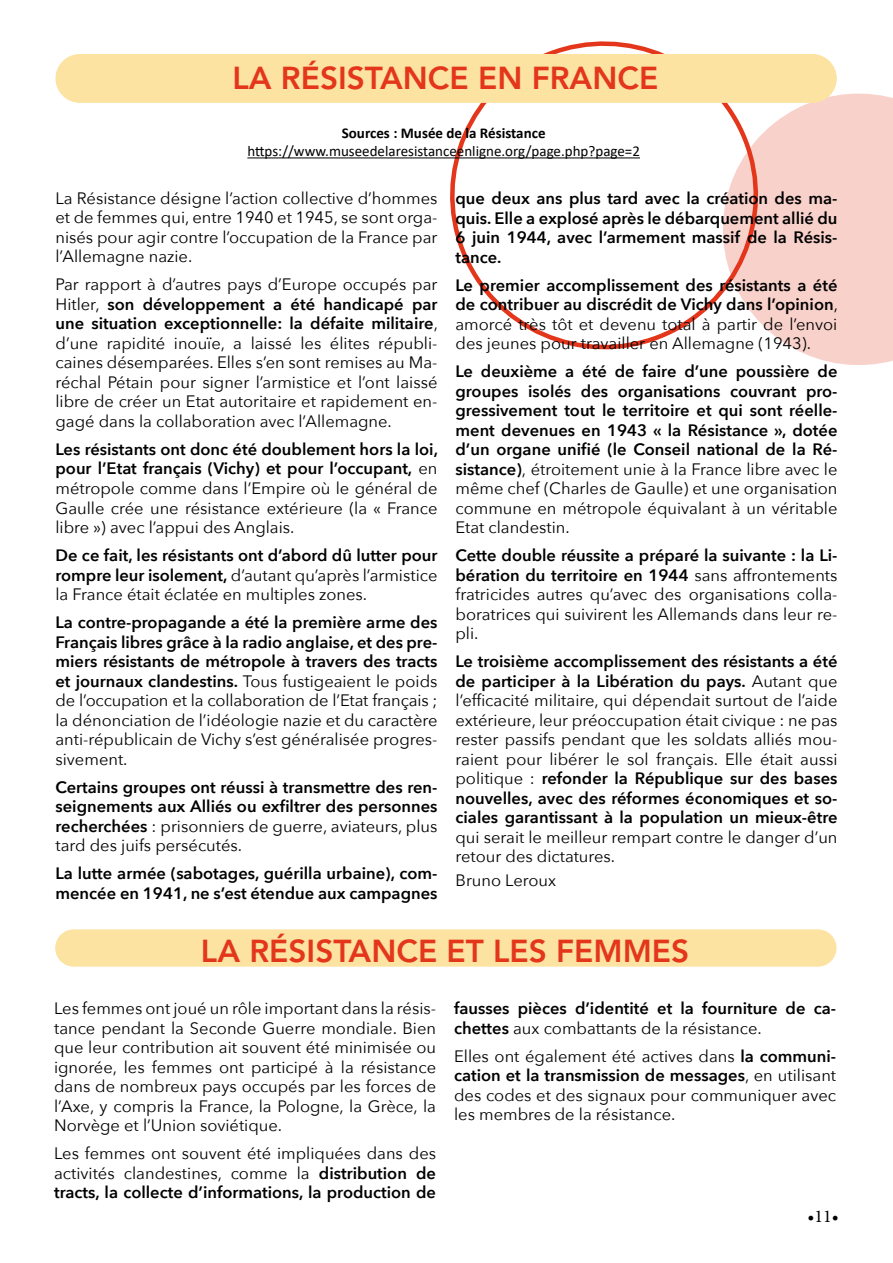
<style>
.page{position:relative;width:893px;height:1263px;background:#fff}
.page>*{position:absolute;margin:0;border:0;box-sizing:border-box;transform-origin:0 0}
.t1{font:800 31.5px "Avenir LT Pro";color:#e3361b}
.t2{font:18px "Minion Pro";color:#000}
.t3{font:16.5px/19.5px "Avenir Next";color:#000;text-align:justify}
.t4{font:600 16.5px/19.5px "Avenir Next";color:#000;text-align:justify}
.t5{font:15px "Calibri";color:#000}
.t6{font:700 15px "Calibri";color:#000}
.s1{font-weight:600}
.s2{font-weight:400}
</style>
<div class="page">
<svg style="left:431px;top:41px;width:275px;height:309px"></svg>
<svg style="left:706px;top:83px;width:187px;height:282px"></svg>
<hr style="left:247px;top:157px;width:393px;height:1px;background:#000">
<div style="left:55px;top:54px;width:782px;height:49px;background:#fce3a2;border-radius:24px"></div>
<div style="left:55px;top:929px;width:781px;height:38px;background:#fce3a2;border-radius:19px"></div>
<h1 class="t1" style="left:232px;top:60px;width:427px">LA RÉSISTANCE EN FRANCE</h1>
<p class="t6" style="left:342px;top:123px;width:205px">Sources : Musée de la Résistance</p>
<p class="t5" style="left:247px;top:141px;width:394px">https://www.museedelaresistanceenligne.org/page.php?page=2</p>
<p class="t3" style="left:55px;top:188px;width:384px">La Résistance désigne l’action collective d’hommes et de femmes qui, entre 1940 et 1945, se sont orga&shy;nisés pour agir contre l’occupation de la France par l’Allemagne nazie.</p>
<p class="t3" style="left:55px;top:274px;width:384px">Par rapport à d’autres pays d’Europe occupés par Hitler, <span class="s1">son développement a été handicapé par une situation exceptionnelle: la défaite militaire</span>, d’une rapidité inouïe, a laissé les élites républi&shy;caines désemparées. Elles s’en sont remises au Ma&shy;réchal Pétain pour signer l’armistice et l’ont laissé libre de créer un Etat autoritaire et rapidement en&shy;gagé dans la collaboration avec l’Allemagne.</p>
<p class="t3" style="left:55px;top:439px;width:384px"><span class="s1">Les résistants ont donc été doublement hors la loi, pour l’Etat français (Vichy) et pour l’occupant,</span> en métropole comme dans l’Empire où le général de Gaulle crée une résistance extérieure (la « France libre ») avec l’appui des Anglais.</p>
<p class="t4" style="left:55px;top:545px;width:383px">De ce fait, les résistants ont d’abord dû lutter pour rompre leur isolement, <span class="s2">d’autant qu’après l’armistice la France était éclatée en multiples zones.</span></p>
<p class="t3" style="left:55px;top:612px;width:384px"><span class="s1">La contre-propagande a été la première arme des Français libres grâce à la radio anglaise, et des pre&shy;miers résistants de métropole à travers des tracts et journaux clandestins.</span> Tous fustigeaient le poids de l’occupation et la collaboration de l’Etat français ; la dénonciation de l’idéologie nazie et du caractère anti-républicain de Vichy s’est généralisée progres&shy;sivement.</p>
<p class="t4" style="left:55px;top:777px;width:383px">Certains groupes ont réussi à transmettre des ren&shy;seignements aux Alliés ou exfiltrer des personnes recherchées <span class="s2">: prisonniers de guerre, aviateurs, plus tard des juifs persécutés.</span></p>
<p class="t4" style="left:55px;top:863px;width:384px">La lutte armée (sabotages, guérilla urbaine), com&shy;mencée en 1941, ne s’est étendue aux campagnes</p>
<p class="t4" style="left:455px;top:188px;width:383px">que deux ans plus tard avec la création des ma&shy;quis. Elle a explosé après le débarquement allié du 6 juin 1944, avec l’armement massif de la Résis&shy;tance.</p>
<p class="t4" style="left:455px;top:275px;width:384px">Le premier accomplissement des résistants a été de contribuer au discrédit de Vichy dans l’opinion<span class="s2">, amorcé très tôt et devenu total à partir de l’envoi des jeunes pour travailler en Allemagne (1943).</span></p>
<p class="t4" style="left:455px;top:361px;width:384px">Le deuxième a été de faire d’une poussière de groupes isolés des organisations couvrant pro&shy;gressivement tout le territoire et qui sont réelle&shy;ment devenues en 1943 « la Résistance », dotée d’un organe unifié (le Conseil national de la Ré&shy;sistance)<span class="s2">, étroitement unie à la France libre avec le même chef (Charles de Gaulle) et une organisation commune en métropole équivalant à un véritable Etat clandestin.</span></p>
<p class="t3" style="left:455px;top:545px;width:383px"><span class="s1">Cette double réussite a préparé la suivante : la Li&shy;bération du territoire en 1944</span> sans affrontements fratricides autres qu’avec des organisations colla&shy;boratrices qui suivirent les Allemands dans leur re&shy;pli.</p>
<p class="t3" style="left:455px;top:651px;width:383px"><span class="s1">Le troisième accomplissement des résistants a été de participer à la Libération du pays.</span> Autant que l’efficacité militaire, qui dépendait surtout de l’aide extérieure, leur préoccupation était civique : ne pas rester passifs pendant que les soldats alliés mou&shy;raient pour libérer le sol français. Elle était aussi politique : <span class="s1">refonder la République sur des bases nouvelles, avec des réformes économiques et so&shy;ciales garantissant à la population un mieux-être</span></p>
<p class="t3" style="left:455px;top:826px;width:384px">qui serait le meilleur rempart contre le danger d’un retour des dictatures.</p>
<p class="t3" style="left:455px;top:870px;width:102px">Bruno Leroux</p>
<h1 class="t1" style="left:201px;top:932px;width:490px">LA RÉSISTANCE ET LES FEMMES</h1>
<p class="t3" style="left:54px;top:998px;width:383px">Les femmes ont joué un rôle important dans la résis&shy;tance pendant la Seconde Guerre mondiale. Bien que leur contribution ait souvent été minimisée ou ignorée, les femmes ont participé à la résistance dans de nombreux pays occupés par les forces de l’Axe, y compris la France, la Pologne, la Grèce, la Norvège et l’Union soviétique.</p>
<p class="t3" style="left:54px;top:1143px;width:383px">Les femmes ont souvent été impliquées dans des activités clandestines, comme la <span class="s1">distribution de tracts, la collecte d’informations, la production de</span></p>
<p class="t4" style="left:454px;top:998px;width:383px">fausses pièces d’identité et la fourniture de ca&shy;chettes <span class="s2">aux combattants de la résistance.</span></p>
<p class="t3" style="left:454px;top:1046px;width:383px">Elles ont également été actives dans <span class="s1">la communi&shy;cation et la transmission de messages</span>, en utilisant des codes et des signaux pour communiquer avec les membres de la résistance.</p>
<p class="t2" style="left:807px;top:1204px;width:33px">•11•</p>
</div>
